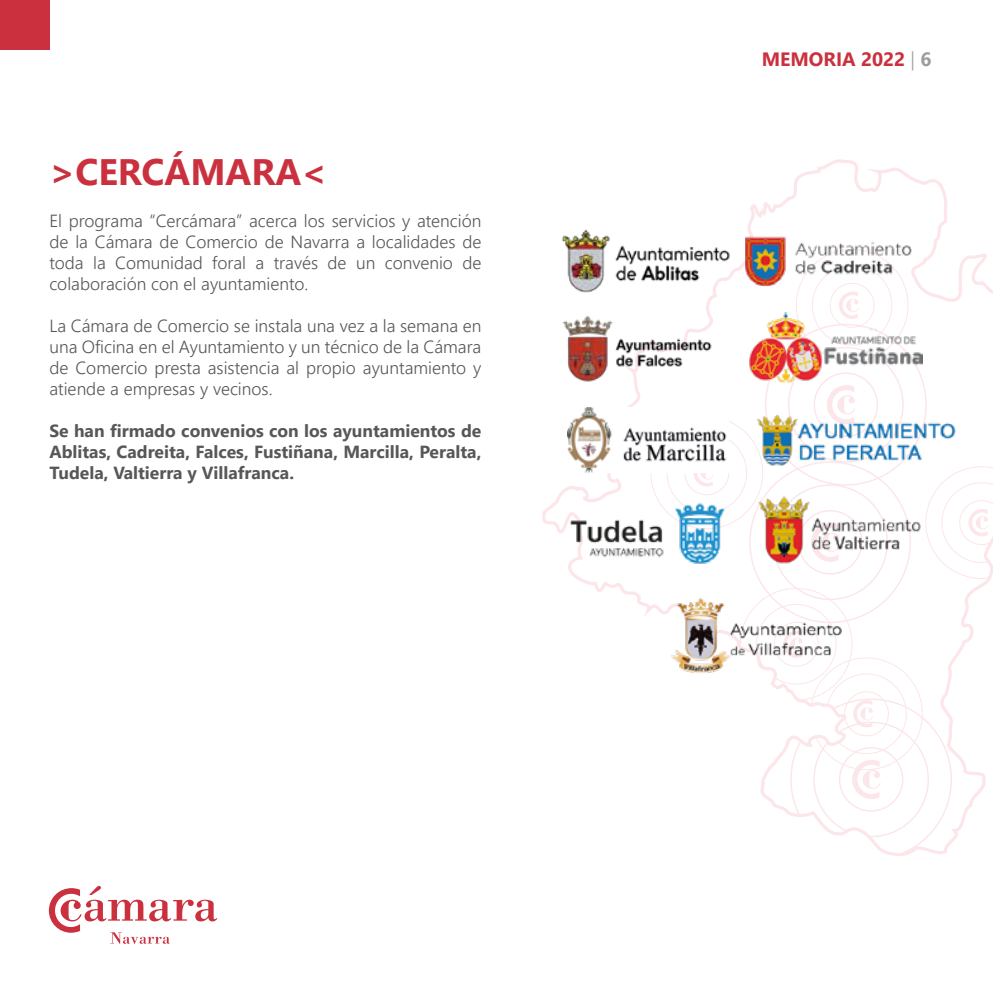
<style>
.page{position:relative;width:993px;height:993px;background:#fff}
.page>*{position:absolute;margin:0;border:0;box-sizing:border-box;transform-origin:0 0}
.t1{font:700 36.75px "Segoe UI";color:#ca303e}
.t2{font:700 19.25px "Segoe UI";color:#ca303e}
.t3{font:300 17.5px/21px "Segoe UI";color:#575756;text-align:justify}
.t4{font:700 17.5px/21px "Segoe UI";color:#575756;text-align:justify}
.s1{font-weight:300;color:#9d9d9c}
.s2{color:#9d9d9c}
</style>
<div class="page">
<div style="left:0;top:0;width:49px;height:50px;background:#ca303d"></div>
<svg style="left:560px;top:159px;width:432px;height:697px"></svg>
<svg style="left:49px;top:885px;width:168px;height:58px"></svg>
<img style="left:567px;top:407px;width:161px;height:65px">
<img style="left:664px;top:596px;width:231px;height:77px">
<img style="left:752px;top:414px;width:217px;height:51px">
<img style="left:542px;top:493px;width:230px;height:82px">
<img style="left:560px;top:227px;width:175px;height:66px">
<img style="left:735px;top:206px;width:180px;height:108px">
<img style="left:748px;top:312px;width:174px;height:70px">
<img style="left:560px;top:312px;width:187px;height:76px">
<img style="left:752px;top:484px;width:188px;height:86px">
<h1 class="t1" style="left:49px;top:137px;width:279px">&gt;CERCÁMARA&lt;</h1>
<p class="t3" style="left:49px;top:208px;width:433px">El programa “Cercámara” acerca los servicios y atención de la Cámara de Comercio de Navarra a localidades de toda la Comunidad foral a través de un convenio de colaboración con el ayuntamiento.</p>
<p class="t3" style="left:49px;top:313px;width:433px">La Cámara de Comercio se instala una vez a la semana en una Oficina en el Ayuntamiento y un técnico de la Cámara de Comercio presta asistencia al propio ayuntamiento y atiende a empresas y vecinos.</p>
<p class="t4" style="left:49px;top:419px;width:433px">Se han firmado convenios con los ayuntamientos de Ablitas, Cadreita, Falces, Fustiñana, Marcilla, Peralta, Tudela, Valtierra y Villafranca.</p>
<p class="t2" style="left:761px;top:40px;width:171px">MEMORIA 2022 <span class="s1">|</span> <span class="s2">6</span></p>
</div>
